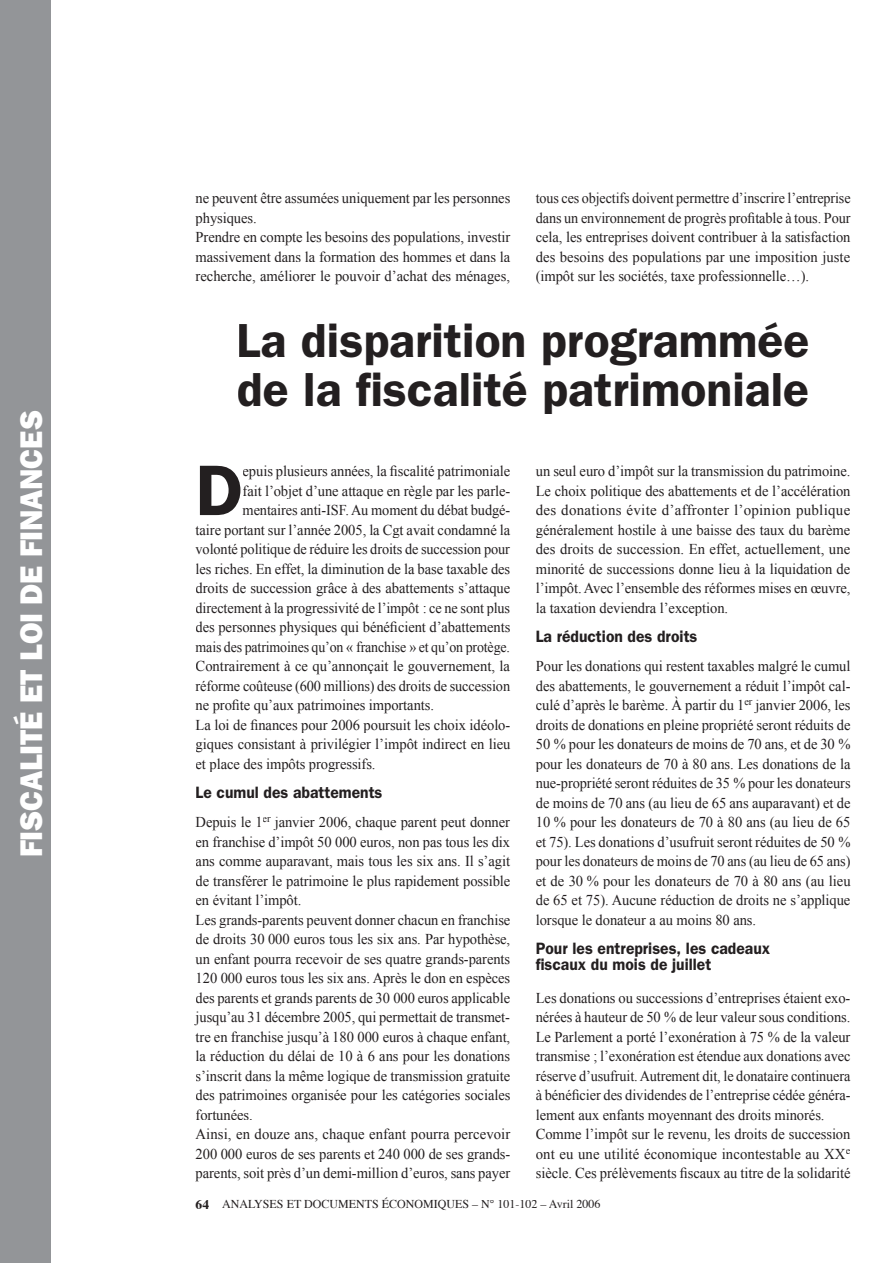
<style>
.page{position:relative;width:893px;height:1263px;background:#fff}
.page>*{position:absolute;margin:0;border:0;box-sizing:border-box;transform-origin:0 0}
.t1{font:600 71.85px "Franklin Gothic";color:#231f20}
.t2{font:600 48px/48px "Franklin Gothic";color:#231f20}
.t3{font:800 31.5px "Franklin Gothic";letter-spacing:-.005em;color:#fff}
.t4{font:600 16.5px/16.5px "Franklin Gothic";color:#231f20;scale:.95 1}
.t5{font:15px/19.5px "Times New Roman";letter-spacing:-.005em;color:#231f20}
.t6{font:15px/19.5px "Times New Roman";letter-spacing:-.005em;color:#231f20;text-align:justify;scale:.94 1}
.t7{font:15px "Times New Roman";letter-spacing:-.005em;color:#231f20;scale:.95 1}
.t8{font:15px "Times New Roman";letter-spacing:-.005em;color:#231f20;scale:.93 1}
.t9{font:15px "Times New Roman";letter-spacing:-.005em;color:#231f20;scale:.96 1}
.t10{font:12px "Times";color:#231f20}
.t11{font:10.5px "Times New Roman";color:#231f20}
.s1{font-weight:700;font-size:13.5px}
</style>
<div class="page">
<div style="left:0;top:0;width:51px;height:1263px;background:#939598"></div>
<h3 class="t3" style="left:13px;top:857px;width:448px;rotate:-90deg">FISCALITÉ ET LOI DE FINANCES</h3>
<p class="t5" style="left:196px;top:188px;width:316px">ne peuvent être assumées uniquement par les personnes physiques.<br>Prendre en compte les besoins des populations, investir massivement dans la formation des hommes et dans la recherche, améliorer le pouvoir d’achat des ménages,</p>
<p class="t6" style="left:536px;top:188px;width:336px">tous ces objectifs doivent permettre d’inscrire l’entreprise dans un environnement de progrès profitable à tous. Pour cela, les entreprises doivent contribuer à la satisfaction des besoins des populations par une imposition juste (impôt sur les sociétés, taxe professionnelle…).</p>
<h2 class="t2" style="left:237px;top:317px;width:574px">La disparition programmée de la fiscalité patrimoniale</h2>
<h1 class="t1" style="left:196px;top:448px;width:49px">D</h1>
<p class="t5" style="left:243px;top:461px;width:269px">epuis plusieurs années, la fiscalité patrimoniale</p>
<p class="t5" style="left:243px;top:481px;width:269px">fait l’objet d’une attaque en règle par les parle-</p>
<p class="t9" style="left:243px;top:501px;width:280px">mentaires anti-ISF. Au moment du débat budgé-</p>
<p class="t5" style="left:196px;top:520px;width:316px">taire portant sur l’année 2005, la Cgt avait condamné la</p>
<p class="t7" style="left:196px;top:540px;width:332px">volonté politique de réduire les droits de succession pour</p>
<p class="t5" style="left:196px;top:559px;width:316px">les riches. En effet, la diminution de la base taxable des</p>
<p class="t5" style="left:196px;top:578px;width:316px">droits de succession grâce à des abattements s’attaque</p>
<p class="t7" style="left:196px;top:599px;width:333px">directement à la progressivité de l’impôt : ce ne sont plus</p>
<p class="t5" style="left:196px;top:617px;width:316px">des personnes physiques qui bénéficient d’abattements</p>
<p class="t8" style="left:196px;top:638px;width:340px">mais des patrimoines qu’on « franchise » et qu’on protège.</p>
<p class="t5" style="left:196px;top:656px;width:316px">Contrairement à ce qu’annonçait le gouvernement, la</p>
<p class="t7" style="left:196px;top:677px;width:333px">réforme coûteuse (600 millions) des droits de succession</p>
<p class="t5" style="left:196px;top:695px;width:240px">ne profite qu’aux patrimoines importants.</p>
<p class="t5" style="left:196px;top:715px;width:316px">La loi de finances pour 2006 poursuit les choix idéolo-</p>
<p class="t5" style="left:196px;top:734px;width:316px">giques consistant à privilégier l’impôt indirect en lieu</p>
<p class="t5" style="left:196px;top:754px;width:181px">et place des impôts progressifs.</p>
<p class="t4" style="left:196px;top:784px;width:198px">Le cumul des abattements</p>
<p class="t5" style="left:196px;top:812px;width:316px">Depuis le 1 janvier 2006, chaque parent peut donner</p>
<p class="t11" style="left:263px;top:812px;width:9px">er</p>
<p class="t5" style="left:196px;top:832px;width:316px">en franchise d’impôt 50 000 euros, non pas tous les dix ans comme auparavant, mais tous les six ans. Il s’agit de transférer le patrimoine le plus rapidement possible en évitant l’impôt.<br>Les grands-parents peuvent donner chacun en franchise de droits 30 000 euros tous les six ans. Par hypothèse, un enfant pourra recevoir de ses quatre grands-parents 120 000 euros tous les six ans. Après le don en espèces des parents et grands parents de 30 000 euros applicable jusqu’au 31 décembre 2005, qui permettait de transmet&shy;tre en franchise jusqu’à 180 000 euros à chaque enfant, la réduction du délai de 10 à 6 ans pour les donations s’inscrit dans la même logique de transmission gratuite des patrimoines organisée pour les catégories sociales fortunées.<br>Ainsi, en douze ans, chaque enfant pourra percevoir 200 000 euros de ses parents et 240 000 de ses grands&shy;parents, soit près d’un demi-million d’euros, sans payer</p>
<p class="t5" style="left:536px;top:461px;width:316px;text-align:justify">un seul euro d’impôt sur la transmission du patrimoine.<br>Le choix politique des abattements et de l’accélération des donations évite d’affronter l’opinion publique généralement hostile à une baisse des taux du barème des droits de succession. En effet, actuellement, une minorité de successions donne lieu à la liquidation de l’impôt. Avec l’ensemble des réformes mises en œuvre, la taxation deviendra l’exception.</p>
<p class="t4" style="left:536px;top:628px;width:172px">La réduction des droits</p>
<p class="t5" style="left:536px;top:656px;width:316px;text-align:justify">Pour les donations qui restent taxables malgré le cumul des abattements, le gouvernement a réduit l’impôt cal&shy;culé d’après le barème. À partir du 1 janvier 2006, les</p>
<p class="t11" style="left:744px;top:695px;width:9px">er</p>
<p class="t5" style="left:536px;top:715px;width:316px;text-align:justify">droits de donations en pleine propriété seront réduits de 50 % pour les donateurs de moins de 70 ans, et de 30 % pour les donateurs de 70 à 80 ans. Les donations de la nue-propriété seront réduites de 35 % pour les donateurs de moins de 70 ans (au lieu de 65 ans auparavant) et de 10 % pour les donateurs de 70 à 80 ans (au lieu de 65 et 75). Les donations d’usufruit seront réduites de 50 % pour les donateurs de moins de 70 ans (au lieu de 65 ans) et de 30 % pour les donateurs de 70 à 80 ans (au lieu de 65 et 75). Aucune réduction de droits ne s’applique lorsque le donateur a au moins 80 ans.</p>
<p class="t4" style="left:536px;top:940px;width:248px">Pour les entreprises, les cadeaux fiscaux du mois de juillet</p>
<p class="t5" style="left:536px;top:988px;width:316px">Les donations ou successions d’entreprises étaient exo&shy;nérées à hauteur de 50 % de leur valeur sous conditions.<br>Le Parlement a porté l’exonération à 75 % de la valeur transmise ; l’exonération est étendue aux donations avec réserve d’usufruit. Autrement dit, le donataire continuera à bénéficier des dividendes de l’entreprise cédée généra&shy;lement aux enfants moyennant des droits minorés.<br>Comme l’impôt sur le revenu, les droits de succession ont eu une utilité économique incontestable au XX<sup>e </sup>siècle. Ces prélèvements fiscaux au titre de la solidarité</p>
<p class="t10" style="left:196px;top:1196px;width:406px"><span class="s1">64</span> ANALYSES ET DOCUMENTS ÉCONOMIQUES – N° 101-102 – Avril 2006</p>
</div>
